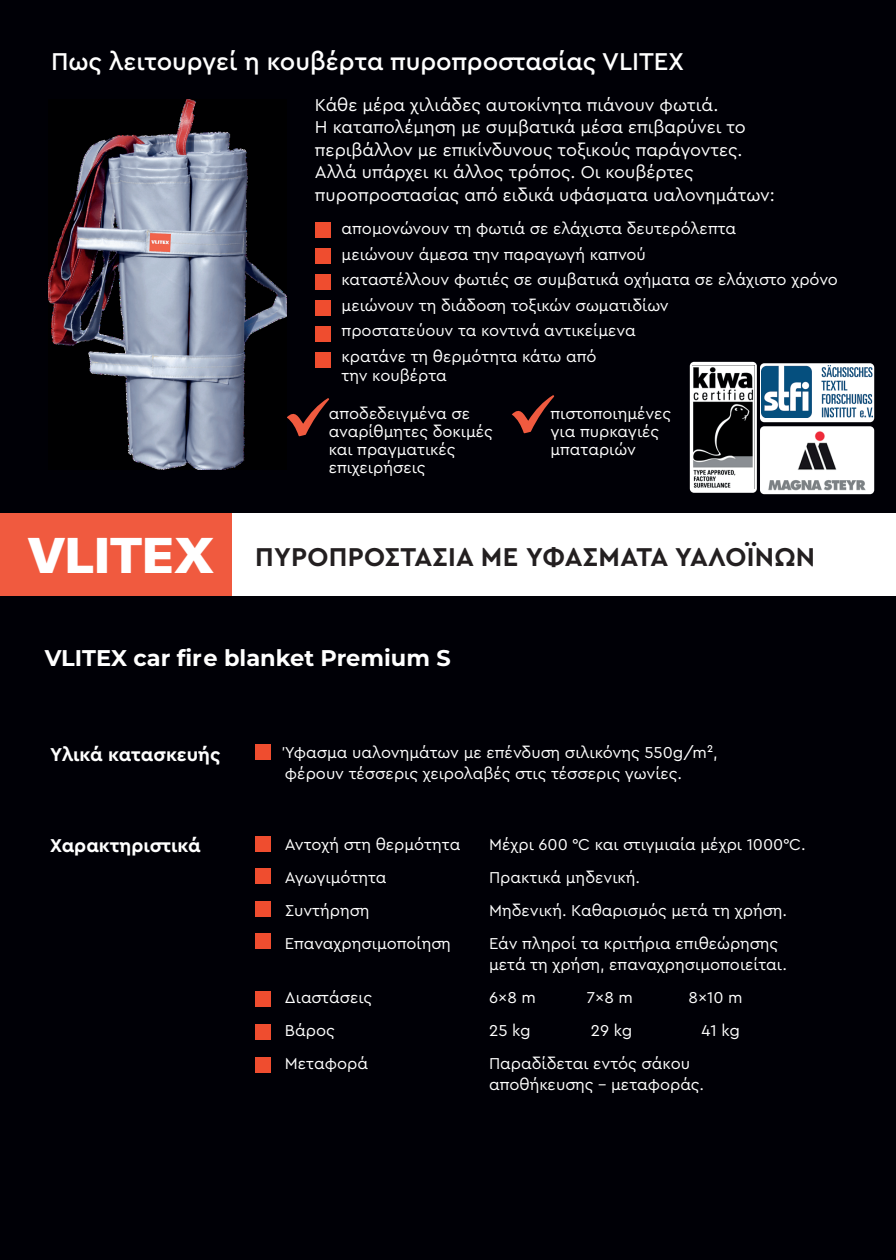
<style>
.page{position:relative;width:896px;height:1260px;background:#fff}
.page>*{position:absolute;margin:0;border:0;box-sizing:border-box;transform-origin:0 0}
.t1{font:900 48.45px "Univers";color:#fff}
.t2{font:700 27px "Cera Pro";letter-spacing:.01em;color:#231f20}
.t3{font:500 25.5px "Cera Pro";color:#fff}
.t4{font:700 22.65px "Montserrat";color:#fff}
.t5{font:700 19.5px "Cera Pro";color:#fff}
.t6{font:18px/22.5px "Cera Pro";color:#fff}
.t7{font:16.5px/25.5px "Cera Pro";color:#fff}
</style>
<div class="page">
<div style="left:0;top:511px;width:232px;height:87px;background:#f05a3f"></div>
<div style="left:0;top:596px;width:896px;height:664px;background:#000006"></div>
<div style="left:0;top:0;width:896px;height:512px;background:#000006"></div>
<svg style="left:287px;top:398px;width:42px;height:38px"></svg>
<svg style="left:512px;top:395px;width:42px;height:38px"></svg>
<svg style="left:760px;top:363px;width:114px;height:59px"></svg>
<img style="left:761px;top:366px;width:111px;height:51px">
<img style="left:760px;top:426px;width:114px;height:68px">
<div style="left:689px;top:362px;width:67px;height:131px;background:linear-gradient(to right,#fff,#fff);border-radius:4px"></div>
<img style="left:692px;top:366px;width:62px;height:123px">
<img style="left:49px;top:100px;width:238px;height:370px">
<div style="left:255px;top:745px;width:15px;height:15px;background:#ef4d2f"></div>
<div style="left:255px;top:836px;width:15px;height:15px;background:#ef4d2f"></div>
<div style="left:255px;top:869px;width:15px;height:15px;background:#ef4d2f"></div>
<div style="left:255px;top:901px;width:15px;height:15px;background:#ef4d2f"></div>
<div style="left:255px;top:934px;width:15px;height:15px;background:#ef4d2f"></div>
<div style="left:255px;top:991px;width:15px;height:16px;background:#ef4d2f"></div>
<div style="left:255px;top:1024px;width:15px;height:15px;background:#ef4d2f"></div>
<div style="left:255px;top:1057px;width:15px;height:15px;background:#ef4d2f"></div>
<div style="left:315px;top:222px;width:15px;height:16px;background:#ef4d2f"></div>
<div style="left:315px;top:248px;width:15px;height:16px;background:#ef4d2f"></div>
<div style="left:315px;top:274px;width:15px;height:15px;background:#ef4d2f"></div>
<div style="left:315px;top:300px;width:15px;height:15px;background:#ef4d2f"></div>
<div style="left:315px;top:326px;width:15px;height:15px;background:#ef4d2f"></div>
<div style="left:315px;top:352px;width:15px;height:15px;background:#ef4d2f"></div>
<h3 class="t3" style="left:51px;top:45px;width:634px">Πως λειτουργεί η κουβέρτα πυροπροστασίας VLITEX</h3>
<p class="t6" style="left:315px;top:93px;width:461px">Κάθε μέρα χιλιάδες αυτοκίνητα πιάνουν φωτιά.<br>Η καταπολέμηση με συμβατικά μέσα επιβαρύνει το περιβάλλον με επικίνδυνους τοξικούς παράγοντες.<br>Αλλά υπάρχει κι άλλος τρόπος. Οι κουβέρτες πυροπροστασίας από ειδικά υφάσματα υαλονημάτων:</p>
<p class="t7" style="left:341px;top:215px;width:498px">απομονώνουν τη φωτιά σε ελάχιστα δευτερόλεπτα<br>μειώνουν άμεσα την παραγωγή καπνού<br>καταστέλλουν φωτιές σε συμβατικά οχήματα σε ελάχιστο χρόνο μειώνουν τη διάδοση τοξικών σωματιδίων<br>προστατεύουν τα κοντινά αντικείμενα<br>κρατάνε τη θερμότητα κάτω από</p>
<p class="t7" style="left:341px;top:362px;width:107px">την κουβέρτα</p>
<p class="t7" style="left:329px;top:403px;width:165px;line-height:18px">αποδεδειγμένα σε αναρίθμητες δοκιμές και πραγματικές επιχειρήσεις</p>
<p class="t7" style="left:550px;top:403px;width:122px;line-height:18px">πιστοποιημένες για πυρκαγιές μπαταριών</p>
<h1 class="t1" style="left:27px;top:523px;width:189px">VLITEX</h1>
<h2 class="t2" style="left:255px;top:538px;width:561px">ΠΥΡΟΠΡΟΣΤΑΣΙΑ ΜΕ ΥΦΑΣΜΑΤΑ ΥΑΛΟΪΝΩΝ</h2>
<h3 class="t4" style="left:45px;top:642px;width:407px">VLITEX car fire blanket Premium S</h3>
<p class="t5" style="left:50px;top:741px;width:172px">Υλικά κατασκευής</p>
<p class="t5" style="left:50px;top:832px;width:152px">Χαρακτηριστικά</p>
<p class="t7" style="left:285px;top:741px;width:434px;line-height:21px">Ύφασμα υαλονημάτων με επένδυση σιλικόνης 550g/m², φέρουν τέσσερις χειρολαβές στις τέσσερις γωνίες.</p>
<p class="t7" style="left:285px;top:830px;width:177px">Αντοχή στη θερμότητα</p>
<p class="t7" style="left:489px;top:830px;width:318px">Μέχρι 600 °C και στιγμιαία μέχρι 1000°C.</p>
<p class="t7" style="left:285px;top:863px;width:103px">Αγωγιμότητα</p>
<p class="t7" style="left:489px;top:863px;width:153px">Πρακτικά μηδενική.</p>
<p class="t7" style="left:285px;top:896px;width:86px">Συντήρηση</p>
<p class="t7" style="left:489px;top:896px;width:299px">Μηδενική. Καθαρισμός μετά τη χρήση.</p>
<p class="t7" style="left:285px;top:929px;width:167px">Επαναχρησιμοποίηση</p>
<p class="t7" style="left:489px;top:932px;width:299px;line-height:21px">Εάν πληροί τα κριτήρια επιθεώρησης μετά τη χρήση, επαναχρησιμοποιείται.</p>
<p class="t7" style="left:285px;top:983px;width:89px">Διαστάσεις</p>
<p class="t7" style="left:489px;top:983px;width:48px">6×8 m</p>
<p class="t7" style="left:587px;top:983px;width:48px">7×8 m</p>
<p class="t7" style="left:688px;top:983px;width:56px">8×10 m</p>
<p class="t7" style="left:285px;top:1016px;width:51px">Βάρος</p>
<p class="t7" style="left:489px;top:1016px;width:43px">25 kg</p>
<p class="t7" style="left:590px;top:1016px;width:43px">29 kg</p>
<p class="t7" style="left:701px;top:1016px;width:40px">41 kg</p>
<p class="t7" style="left:285px;top:1049px;width:84px">Μεταφορά</p>
<p class="t7" style="left:489px;top:1052px;width:217px;line-height:21px">Παραδίδεται εντός σάκου αποθήκευσης – μεταφοράς.</p>
</div>
